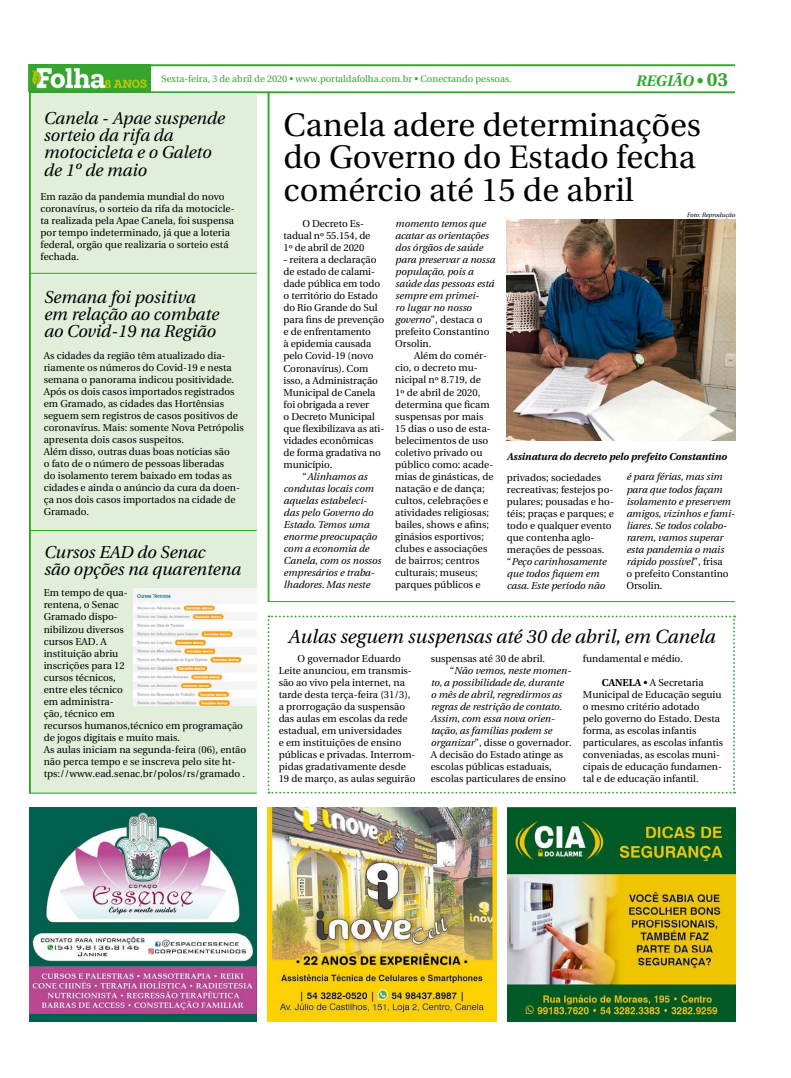
<style>
.page{position:relative;width:791px;height:1078px;background:#fff}
.page>*{position:absolute;margin:0;border:0;box-sizing:border-box;transform-origin:0 0}
.t1{font:32.4px/32.4px "Linguistics Pro";color:#000}
.t2{font:italic 19.1px "Linguistics Pro";color:#000}
.t3{font:italic 17.2px/17.2px "Linguistics Pro";color:#000}
.t4{font:italic 700 15.3px "Linguistics Pro";color:#31a52f}
.t5{font:10px/12px "Linguistics Pro";color:#000}
.t6{font:italic 10px/12px "Linguistics Pro";color:#000}
.t7{font:italic 700 10px "Linguistics Pro";color:#000}
.t8{font:9.5px "Linguistics Pro";color:#31a52f}
.t9{font:italic 6.2px "Linguistics Pro";color:#000}
.s1{font-style:normal}
.s2{font-style:normal;font-size:19.1px}
.s3{font-style:italic}
.s4{font-weight:700}
</style>
<div class="page">
<svg style="left:268px;top:615px;width:467px;height:178px"></svg>
<img style="left:29px;top:66px;width:122px;height:25px">
<hr style="left:29px;top:91px;width:706px;height:2px;background:#31a52f">
<hr style="left:29px;top:64px;width:706px;height:2px;background:#31a52f">
<img style="left:508px;top:807px;width:227px;height:213px">
<img style="left:268px;top:807px;width:228px;height:213px">
<img style="left:29px;top:807px;width:228px;height:213px">
<div style="left:29px;top:93px;width:228px;height:700px;background:#e1eeda"></div>
<hr style="left:268px;top:92px;width:1px;height:510px;background:#31a52f">
<img style="left:507px;top:219px;width:228px;height:221px">
<hr style="left:268px;top:601px;width:467px;height:1px;background:#31a52f">
<hr style="left:29px;top:92px;width:2px;height:701px;background:#31a52f">
<hr style="left:31px;top:273px;width:226px;height:1px;background:#31a52f">
<hr style="left:30px;top:530px;width:227px;height:1px;background:#31a52f">
<hr style="left:30px;top:792px;width:227px;height:1px;background:#31a52f">
<img style="left:134px;top:588px;width:123px;height:117px">
<p class="t8" style="left:162px;top:72px;width:352px">Sexta-feira, 3 de abril de 2020 • www.portaldafolha.com.br • Conectando pessoas.</p>
<h3 class="t4" style="left:635px;top:68px;width:94px">REGIÃO <span class="s1">•</span> <span class="s2">03</span></h3>
<h3 class="t3" style="left:43px;top:109px;width:183px">Canela - Apae suspende sorteio da rifa da motocicleta e o Galeto de 1º de maio</h3>
<p class="t5" style="left:41px;top:190px;width:196px">Em razão da pandemia mundial do novo coronavírus, o sorteio da rifa da motocicle&shy;ta realizada pela Apae Canela, foi suspensa por tempo indeterminado, já que a loteria federal, orgão que realizaria o sorteio está fechada.</p>
<h1 class="t1" style="left:284px;top:109px;width:419px">Canela adere determinações do Governo do Estado fecha comércio até 15 de abril</h1>
<p class="t5" style="left:284px;top:218px;width:88px;text-indent:19px">O Decreto Es&shy;tadual nº 55.154, de<br>1º de abril de 2020</p>
<p class="t5" style="left:284px;top:254px;width:94px">– reitera a declaração</p>
<p class="t5" style="left:284px;top:266px;width:93px">de estado de calami-</p>
<p class="t5" style="left:284px;top:278px;width:98px">dade pública em todo</p>
<p class="t5" style="left:284px;top:290px;width:96px">o território do Estado</p>
<p class="t5" style="left:284px;top:302px;width:95px">do Rio Grande do Sul</p>
<p class="t5" style="left:284px;top:314px;width:102px">para fins de prevenção</p>
<p class="t5" style="left:284px;top:326px;width:89px">e de enfrentamento</p>
<p class="t5" style="left:284px;top:338px;width:89px">à epidemia causada</p>
<p class="t5" style="left:284px;top:350px;width:91px">pelo Covid-19 (novo</p>
<p class="t5" style="left:284px;top:362px;width:86px">Coronavírus). Com</p>
<p class="t5" style="left:284px;top:374px;width:96px">isso, a Administração</p>
<p class="t5" style="left:284px;top:386px;width:93px">Municipal de Canela</p>
<p class="t5" style="left:284px;top:398px;width:87px">foi obrigada a rever</p>
<p class="t5" style="left:284px;top:410px;width:93px">o Decreto Municipal</p>
<p class="t5" style="left:284px;top:422px;width:102px">que flexibilizava as ati-</p>
<p class="t5" style="left:284px;top:434px;width:91px">vidades econômicas</p>
<p class="t5" style="left:284px;top:446px;width:99px">de forma gradativa no</p>
<p class="t5" style="left:284px;top:458px;width:50px">município.</p>
<p class="t6" style="left:302px;top:470px;width:66px"><span class="s1">“</span>Alinhamos as</p>
<p class="t6" style="left:284px;top:482px;width:91px">condutas locais com</p>
<p class="t6" style="left:284px;top:494px;width:85px">aquelas estabeleci-</p>
<p class="t6" style="left:284px;top:506px;width:91px">das pelo Governo do</p>
<p class="t6" style="left:284px;top:518px;width:87px">Estado. Temos uma</p>
<p class="t6" style="left:284px;top:530px;width:95px">enorme preocupação</p>
<p class="t6" style="left:284px;top:542px;width:87px">com a economia de</p>
<p class="t6" style="left:284px;top:554px;width:99px">Canela, com os nossos</p>
<p class="t6" style="left:284px;top:566px;width:92px">empresários e traba-</p>
<p class="t6" style="left:284px;top:578px;width:88px">lhadores. Mas neste</p>
<p class="t9" style="left:687px;top:210px;width:50px">Foto: Reprodução</p>
<p class="t6" style="left:395px;top:217px;width:101px">momento temos que acatar as orientações dos órgãos de saúde para preservar a nossa população, pois a saúde das pessoas está sempre em primei-<br>ro lugar no nosso governo<span class="s1">”, destaca o prefeito Constantino<br>Orsolin.</span></p>
<p class="t5" style="left:395px;top:350px;width:100px;text-indent:19px">Além do comér&shy;cio, o decreto mu&shy;nicipal nº 8.719, de<br>1º de abril de 2020, determina que ficam suspensas por mais<br>15 dias o uso de esta&shy;belecimentos de uso coletivo privado ou público como: acade&shy;mias de ginásticas, de natação e de dança; cultos, celebrações e atividades religiosas; bailes, shows e afins; ginásios esportivos; clubes e associações de bairros; centros culturais; museus; parques públicos e</p>
<h3 class="t3" style="left:44px;top:287px;width:176px">Semana foi positiva em relação ao combate ao Covid-19 na Região</h3>
<p class="t5" style="left:44px;top:349px;width:201px">As cidades da região têm atualizado dia&shy;riamente os números do Covid-19 e nesta semana o panorama indicou positividade.<br>Após os dois casos importados registrados em Gramado, as cidades das Hortênsias seguem sem registros de casos positivos de coronavírus. Mais: somente Nova Petrópolis apresenta dois casos suspeitos.<br>Além disso, outras duas boas notícias são<br>o fato de o número de pessoas liberadas<br>do isolamento terem baixado em todas as cidades e ainda o anúncio da cura da doen&shy;ça nos dois casos importados na cidade de Gramado.</p>
<h3 class="t3" style="left:44px;top:542px;width:198px">Cursos EAD do Senac<br>são opções na quarentena</h3>
<p class="t5" style="left:44px;top:587px;width:204px">Em tempo de qua-<br>rentena, o Senac<br>Gramado dispo-<br>nibilizou diversos<br>cursos EAD. A<br>instituição abriu<br>inscrições para 12<br>cursos técnicos,<br>entre eles técnico<br>em administra-<br>ção, técnico em<br>recursos humanos,técnico em programação de jogos digitais e muito mais.<br>As aulas iniciam na segunda-feira (06), então não perca tempo e se inscreva pelo site ht&shy;tps://www.ead.senac.br/polos/rs/gramado .</p>
<p class="t7" style="left:507px;top:448px;width:221px">Assinatura do decreto pelo prefeito Constantino</p>
<p class="t5" style="left:507px;top:471px;width:109px">privados; sociedades recreativas; festejos po&shy;pulares; pousadas e ho&shy;téis; praças e parques; e todo e qualquer evento que contenha aglo&shy;merações de pessoas. “<span class="s3">Peço carinhosamente que todos fiquem em casa. Este período não</span></p>
<p class="t6" style="left:626px;top:470px;width:110px">é para férias, mas sim para que todos façam isolamento e preservem amigos, vizinhos e fami&shy;liares. Se todos colabo&shy;rarem, vamos superar esta pandemia o mais rápido possível<span class="s1">”, frisa<br>o prefeito Constantino<br>Orsolin.</span></p>
<h2 class="t2" style="left:288px;top:621px;width:428px">Aulas seguem suspensas até 30 de abril, em Canela</h2>
<p class="t5" style="left:279px;top:652px;width:138px;text-indent:19px">O governador Eduardo<br>Leite anunciou, em transmis&shy;são ao vivo pela internet, na tarde desta terça-feira (31/3), a prorrogação da suspensão das aulas em escolas da rede estadual, em universidades<br>e em instituições de ensino públicas e privadas. Interrom&shy;pidas gradativamente desde<br>19 de março, as aulas seguirão</p>
<p class="t5" style="left:431px;top:652px;width:116px">suspensas até 30 de abril.</p>
<p class="t5" style="left:583px;top:652px;width:102px">fundamental e médio.</p>
<p class="t5" style="left:583px;top:676px;width:142px;text-indent:19px"><span class="s4">CANELA</span> • A Secretaria<br>Municipal de Educação seguiu o mesmo critério adotado<br>pelo governo do Estado. Desta forma, as escolas infantis particulares, as escolas infantis conveniadas, as escolas muni&shy;cipais de educação fundamen&shy;tal e de educação infantil.</p>
<p class="t6" style="left:450px;top:664px;width:123px"><span class="s1">“</span>Não vemos, neste momen-</p>
<p class="t6" style="left:431px;top:676px;width:135px">to, a possibilidade de, durante</p>
<p class="t6" style="left:431px;top:688px;width:133px">o mês de abril, regredirmos as</p>
<p class="t6" style="left:431px;top:700px;width:132px">regras de restrição de contato.</p>
<p class="t6" style="left:431px;top:712px;width:125px">Assim, com essa nova orien-</p>
<p class="t6" style="left:431px;top:724px;width:123px">tação, as famílias podem se</p>
<p class="t5" style="left:431px;top:736px;width:143px"><span class="s3">organizar</span>”, disse o governador.</p>
<p class="t5" style="left:431px;top:748px;width:134px">A decisão do Estado atinge as</p>
<p class="t5" style="left:431px;top:760px;width:123px">escolas públicas estaduais,</p>
<p class="t5" style="left:431px;top:773px;width:137px">escolas particulares de ensino</p>
</div>
